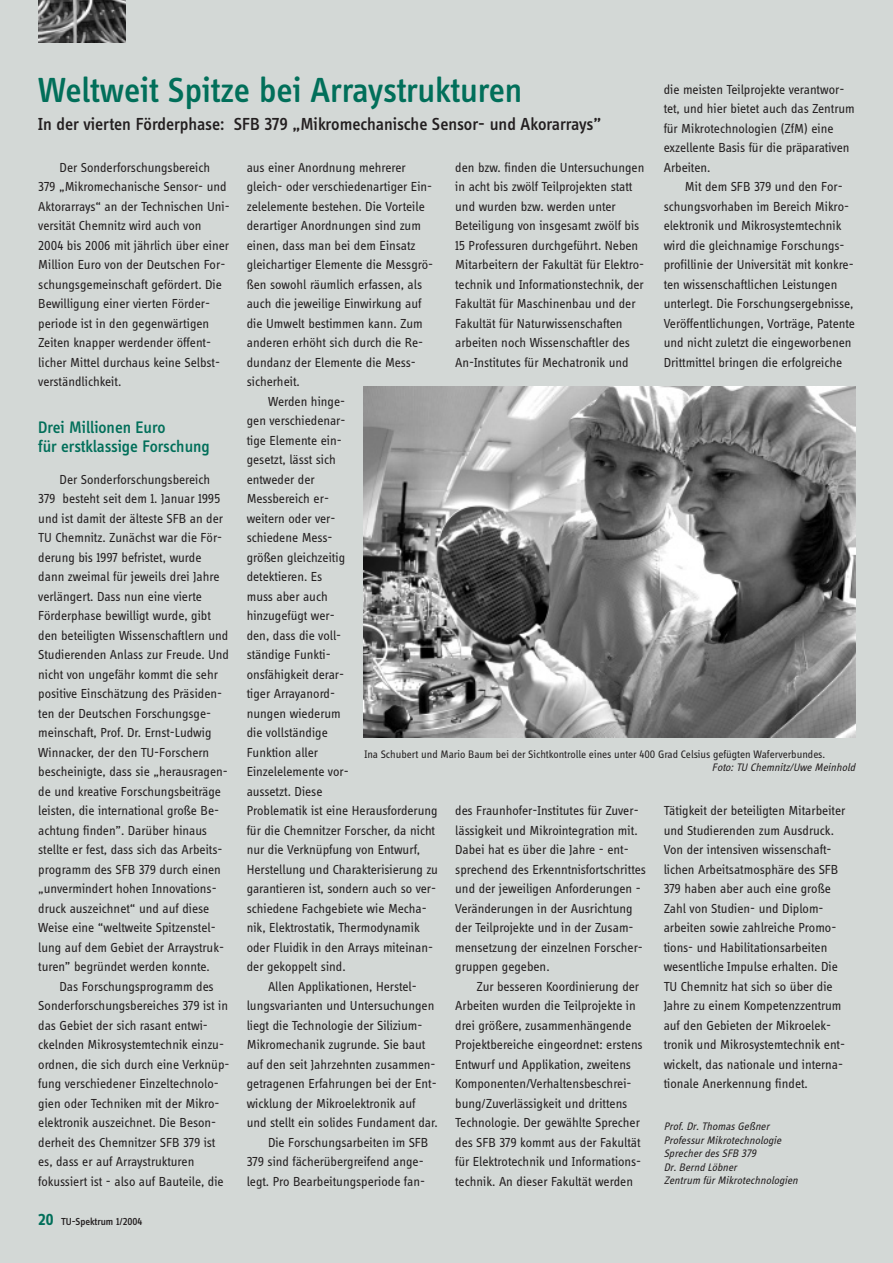
<style>
.page{position:relative;width:893px;height:1263px;background:#fff}
.page>*{position:absolute;margin:0;border:0;box-sizing:border-box;transform-origin:0 0}
.t1{font:500 36px "Info Disp";color:#016f5a}
.t2{font:500 18px "Info Disp";color:#231f20}
.t3{font:500 17.25px/19.5px "Info Disp";color:#016f5a}
.t4{font:13.5px/19.5px "Info Disp";color:#231f20}
.t5{font:italic 11.25px/13.5px "Info Disp";color:#231f20}
.t6{font:11.25px "Info Disp";color:#231f20}
.t7{font:500 10.5px "Info Disp";color:#231f20}
.s1{font-weight:700;font-size:16.5px;color:#016f5a}
</style>
<div class="page">
<div style="left:0;top:0;width:892px;height:1263px;background:#d3d8d6"></div>
<img style="left:38px;top:0;width:87px;height:43px">
<img style="left:364px;top:387px;width:491px;height:351px">
<h1 class="t1" style="left:38px;top:76px;width:485px">Weltweit Spitze bei Arraystrukturen</h1>
<h2 class="t2" style="left:38px;top:117px;width:564px">In der vierten Förderphase: SFB 379 „Mikromechanische Sensor- und Akorarrays”</h2>
<p class="t4" style="left:663px;top:81px;width:193px">die meisten Teilprojekte verantwor&shy;tet, und hier bietet auch das Zentrum für Mikrotechnologien (ZfM) eine exzellente Basis für die präparativen<br>Arbeiten.</p>
<p class="t4" style="left:663px;top:178px;width:193px;text-indent:21px">Mit dem SFB 379 und den For&shy;schungsvorhaben im Bereich Mikro&shy;elektronik und Mikrosystemtechnik wird die gleichnamige Forschungs&shy;profillinie der Universität mit konkre&shy;ten wissenschaftlichen Leistungen unterlegt. Die Forschungsergebnisse, Veröffentlichungen, Vorträge, Patente und nicht zuletzt die eingeworbenen Drittmittel bringen die erfolgreiche</p>
<p class="t4" style="left:455px;top:159px;width:191px">den bzw. finden die Untersuchungen in acht bis zwölf Teilprojekten statt und wurden bzw. werden unter Beteiligung von insgesamt zwölf bis 15 Professuren durchgeführt. Neben Mitarbeitern der Fakultät für Elektro&shy;technik und Informationstechnik, der Fakultät für Maschinenbau und der Fakultät für Naturwissenschaften arbeiten noch Wissenschaftler des An-Institutes für Mechatronik und</p>
<p class="t4" style="left:247px;top:159px;width:161px">aus einer Anordnung mehrerer</p>
<p class="t4" style="left:247px;top:178px;width:187px">gleich- oder verschiedenartiger Ein-</p>
<p class="t4" style="left:247px;top:198px;width:179px">zelelemente bestehen. Die Vorteile</p>
<p class="t4" style="left:247px;top:217px;width:176px">derartiger Anordnungen sind zum</p>
<p class="t4" style="left:247px;top:237px;width:170px">einen, dass man bei dem Einsatz</p>
<p class="t4" style="left:247px;top:256px;width:188px">gleichartiger Elemente die Messgrö-</p>
<p class="t4" style="left:247px;top:276px;width:177px">ßen sowohl räumlich erfassen, als</p>
<p class="t4" style="left:247px;top:295px;width:176px">auch die jeweilige Einwirkung auf</p>
<p class="t4" style="left:247px;top:315px;width:177px">die Umwelt bestimmen kann. Zum</p>
<p class="t4" style="left:247px;top:334px;width:178px">anderen erhöht sich durch die Re-</p>
<p class="t4" style="left:247px;top:354px;width:171px">dundanz der Elemente die Mess-</p>
<p class="t4" style="left:247px;top:373px;width:55px">sicherheit.</p>
<p class="t4" style="left:268px;top:393px;width:79px">Werden hinge-</p>
<p class="t4" style="left:247px;top:412px;width:100px">gen verschiedenar-</p>
<p class="t4" style="left:247px;top:432px;width:97px">tige Elemente ein-</p>
<p class="t4" style="left:247px;top:451px;width:91px">gesetzt, lässt sich</p>
<p class="t4" style="left:247px;top:471px;width:70px">entweder der</p>
<p class="t4" style="left:247px;top:490px;width:84px">Messbereich er-</p>
<p class="t4" style="left:247px;top:510px;width:90px">weitern oder ver-</p>
<p class="t4" style="left:247px;top:529px;width:87px">schiedene Mess-</p>
<p class="t4" style="left:247px;top:549px;width:100px">größen gleichzeitig</p>
<p class="t4" style="left:247px;top:568px;width:77px">detektieren. Es</p>
<p class="t4" style="left:247px;top:588px;width:83px">muss aber auch</p>
<p class="t4" style="left:247px;top:607px;width:90px">hinzugefügt wer-</p>
<p class="t4" style="left:247px;top:627px;width:96px">den, dass die voll-</p>
<p class="t4" style="left:247px;top:646px;width:86px">ständige Funkti-</p>
<p class="t4" style="left:247px;top:666px;width:99px">onsfähigkeit derar-</p>
<p class="t4" style="left:247px;top:685px;width:90px">tiger Arrayanord-</p>
<p class="t4" style="left:247px;top:705px;width:95px">nungen wiederum</p>
<p class="t4" style="left:247px;top:724px;width:83px">die vollständige</p>
<p class="t4" style="left:247px;top:744px;width:73px">Funktion aller</p>
<p class="t4" style="left:247px;top:763px;width:104px">Einzelelemente vor-</p>
<p class="t4" style="left:247px;top:783px;width:77px">aussetzt. Diese</p>
<p class="t4" style="left:247px;top:802px;width:192px">Problematik ist eine Herausforderung</p>
<p class="t4" style="left:247px;top:822px;width:190px">für die Chemnitzer Forscher, da nicht</p>
<p class="t4" style="left:247px;top:841px;width:175px">nur die Verknüpfung von Entwurf,</p>
<p class="t4" style="left:247px;top:861px;width:193px">Herstellung und Charakterisierung zu</p>
<p class="t4" style="left:247px;top:880px;width:191px">garantieren ist, sondern auch so ver-</p>
<p class="t4" style="left:247px;top:900px;width:181px">schiedene Fachgebiete wie Mecha-</p>
<p class="t4" style="left:247px;top:919px;width:175px">nik, Elektrostatik, Thermodynamik</p>
<p class="t4" style="left:247px;top:939px;width:188px">oder Fluidik in den Arrays miteinan-</p>
<p class="t4" style="left:247px;top:958px;width:100px">der gekoppelt sind.</p>
<p class="t4" style="left:268px;top:978px;width:150px">Allen Applikationen, Herstel-</p>
<p class="t4" style="left:247px;top:997px;width:189px">lungsvarianten und Untersuchungen</p>
<p class="t4" style="left:247px;top:1017px;width:177px">liegt die Technologie der Silizium-</p>
<p class="t4" style="left:247px;top:1036px;width:180px">Mikromechanik zugrunde. Sie baut</p>
<p class="t4" style="left:247px;top:1056px;width:190px">auf den seit Jahrzehnten zusammen-</p>
<p class="t4" style="left:247px;top:1075px;width:191px">getragenen Erfahrungen bei der Ent-</p>
<p class="t4" style="left:247px;top:1095px;width:170px">wicklung der Mikroelektronik auf</p>
<p class="t4" style="left:247px;top:1114px;width:192px">und stellt ein solides Fundament dar.</p>
<p class="t4" style="left:268px;top:1134px;width:162px">Die Forschungsarbeiten im SFB</p>
<p class="t4" style="left:247px;top:1153px;width:178px">379 sind fächerübergreifend ange-</p>
<p class="t4" style="left:247px;top:1173px;width:180px">legt. Pro Bearbeitungsperiode fan-</p>
<p class="t4" style="left:38px;top:159px;width:193px;text-indent:21px">Der Sonderforschungsbereich 379 „Mikromechanische Sensor- und Aktorarrays“ an der Technischen Uni&shy;versität Chemnitz wird auch von 2004 bis 2006 mit jährlich über einer Million Euro von der Deutschen For&shy;schungsgemeinschaft gefördert. Die Bewilligung einer vierten Förder&shy;periode ist in den gegenwärtigen Zeiten knapper werdender öffent&shy;licher Mittel durchaus keine Selbst&shy;verständlichkeit.</p>
<p class="t3" style="left:38px;top:419px;width:173px">Drei Millionen Euro<br>für erstklassige Forschung</p>
<p class="t4" style="left:38px;top:471px;width:192px;text-indent:21px">Der Sonderforschungsbereich 379 besteht seit dem 1. Januar 1995 und ist damit der älteste SFB an der TU Chemnitz. Zunächst war die För&shy;derung bis 1997 befristet, wurde dann zweimal für jeweils drei Jahre verlängert. Dass nun eine vierte Förderphase bewilligt wurde, gibt den beteiligten Wissenschaftlern und Studierenden Anlass zur Freude. Und nicht von ungefähr kommt die sehr positive Einschätzung des Präsiden&shy;ten der Deutschen Forschungsge&shy;meinschaft, Prof. Dr. Ernst-Ludwig Winnacker, der den TU-Forschern bescheinigte, dass sie „herausragen&shy;de und kreative Forschungsbeiträge leisten, die international große Be&shy;achtung finden”. Darüber hinaus stellte er fest, dass sich das Arbeits&shy;programm des SFB 379 durch einen „unvermindert hohen Innovations&shy;druck auszeichnet“ und auf diese Weise eine “weltweite Spitzenstel&shy;lung auf dem Gebiet der Arraystruk&shy;turen” begründet werden konnte.</p>
<p class="t4" style="left:38px;top:978px;width:193px;text-indent:21px">Das Forschungsprogramm des Sonderforschungsbereiches 379 ist in das Gebiet der sich rasant entwi&shy;ckelnden Mikrosystemtechnik einzu&shy;ordnen, die sich durch eine Verknüp&shy;fung verschiedener Einzeltechnolo&shy;gien oder Techniken mit der Mikro&shy;elektronik auszeichnet. Die Beson&shy;derheit des Chemnitzer SFB 379 ist es, dass er auf Arraystrukturen fokussiert ist - also auf Bauteile, die</p>
<p class="t6" style="left:364px;top:749px;width:462px">Ina Schubert und Mario Baum bei der Sichtkontrolle eines unter 400 Grad Celsius gefügten Waferverbundes.</p>
<p class="t5" style="left:712px;top:762px;width:147px">Foto:TU Chemnitz/Uwe Meinhold</p>
<p class="t4" style="left:663px;top:802px;width:183px">Tätigkeit der beteiligten Mitarbeiter und Studierenden zum Ausdruck.<br>Von der intensiven wissenschaft&shy;lichen Arbeitsatmosphäre des SFB 379 haben aber auch eine große Zahl von Studien- und Diplom&shy;arbeiten sowie zahlreiche Promo&shy;tions- und Habilitationsarbeiten wesentliche Impulse erhalten. Die TU Chemnitz hat sich so über die Jahre zu einem Kompetenzzentrum auf den Gebieten der Mikroelek&shy;tronik und Mikrosystemtechnik ent&shy;wickelt, das nationale und interna&shy;tionale Anerkennung findet.</p>
<p class="t5" style="left:663px;top:1121px;width:138px">Prof.Dr.Thomas Geßner<br>ProfessurMikrotechnologie<br>Sprecherdes SFB 379<br>Dr.Bernd Löbner<br>Zentrum fürMikrotechnologien</p>
<p class="t4" style="left:455px;top:802px;width:192px">des Fraunhofer-Institutes für Zuver&shy;lässigkeit und Mikrointegration mit.<br>Dabei hat es über die Jahre - ent&shy;sprechend des Erkenntnisfortschrittes und der jeweiligen Anforderungen - Veränderungen in der Ausrichtung der Teilprojekte und in der Zusam&shy;mensetzung der einzelnen Forscher&shy;gruppen gegeben.</p>
<p class="t4" style="left:455px;top:978px;width:189px;text-indent:21px">Zur besseren Koordinierung der Arbeiten wurden die Teilprojekte in drei größere, zusammenhängende Projektbereiche eingeordnet: erstens Entwurf und Applikation, zweitens Komponenten/Verhaltensbeschrei&shy;bung/Zuverlässigkeit und drittens Technologie. Der gewählte Sprecher des SFB 379 kommt aus der Fakultät für Elektrotechnik und Informations&shy;technik. An dieser Fakultät werden</p>
<p class="t7" style="left:38px;top:1217px;width:106px"><span class="s1">20</span> TU-Spektrum 1/2004</p>
</div>
